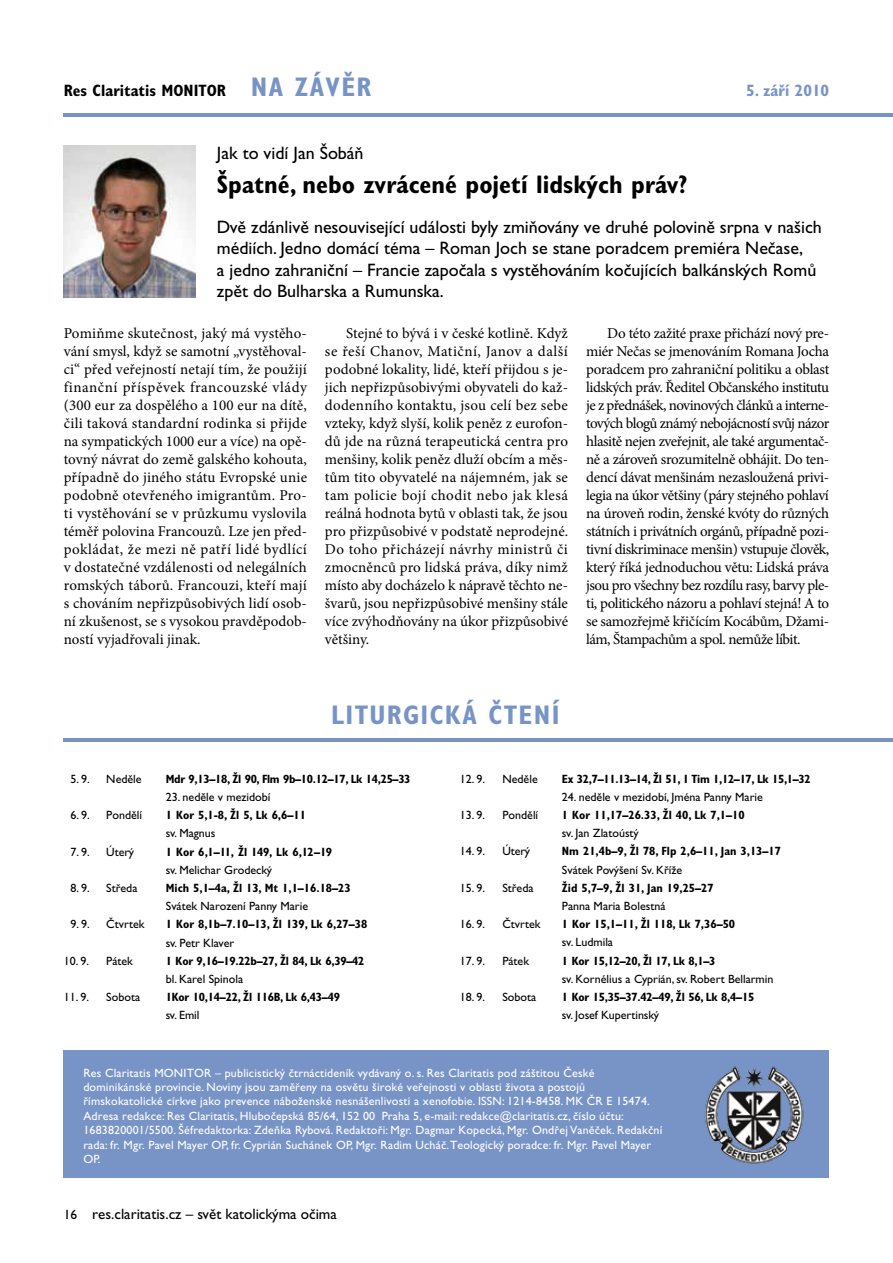
<style>
.page{position:relative;width:893px;height:1263px;background:#fff}
.page>*{position:absolute;margin:0;border:0;box-sizing:border-box;transform-origin:0 0}
.t1{font:700 condensed 27px "Gill Sans Std";color:#7894c7}
.t2{font:700 condensed 25.5px "Gill Sans Std";color:#000}
.t3{font:18px/21.6px "Gill Sans Std";color:#000}
.t4{font:700 condensed 16.5px "Gill Sans Std";color:#000}
.t5{font:700 condensed 16.5px "Gill Sans Std";color:#7894c7}
.t6{font:15px/18px "Minion Pro";letter-spacing:-.01em;color:#000;text-align:justify}
.t7{font:15px "Gill Sans Std";color:#000}
.t8{font:12px/14.4px "Gill Sans Std";letter-spacing:.015em;color:#fff}
.t9{font:12px "Gill Sans Std";color:#000}
.t10{font:700 condensed 12px "Gill Sans Std";letter-spacing:-.02em;color:#000}
.t11{font:700 condensed 12px "Gill Sans Std";color:#000}
.t12{font:700 condensed 12px "Gill Sans Std";letter-spacing:-.04em;color:#000}
.s1{font-size:13.5px}
</style>
<div class="page">
<img style="left:64px;top:146px;width:132px;height:151px">
<hr style="left:64px;top:113px;width:829px;height:4px;background:#7894c7">
<div style="left:64px;top:1050px;width:765px;height:128px;background:#7894c7"></div>
<hr style="left:64px;top:738px;width:829px;height:4px;background:#7894c7">
<img style="left:705px;top:1066px;width:99px;height:98px">
<h1 class="t1" style="left:251px;top:71px;width:118px">nazávěr</h1>
<p class="t4" style="left:64px;top:81px;width:164px">Res Claritatis MONITOR</p>
<p class="t5" style="left:746px;top:81px;width:84px">5. září 2010</p>
<p class="t3" style="left:217px;top:142px;width:148px">Jak to vidí Jan Šobáň</p>
<h2 class="t2" style="left:217px;top:169px;width:472px">Špatné, nebo zvrácené pojetí lidských práv?</h2>
<p class="t3" style="left:217px;top:216px;width:606px">Dvě zdánlivě nesouvisející události byly zmiňovány ve druhé polovině srpna v našich médiích. Jedno domácí téma – Roman Joch se stane poradcem premiéra Nečase,<br>a jedno zahraniční – Francie započala s vystěhováním kočujících balkánských Romů zpět do Bulharska a Rumunska.</p>
<p class="t6" style="left:64px;top:324px;width:245px">Pomiňme skutečnost, jaký má vystěho&shy;vání smysl, když se samotní „vystěhoval&shy;ci“ před veřejností netají tím, že použijí finanční příspěvek francouzské vlády (300 eur za dospělého a 100 eur na dítě, čili taková standardní rodinka si přijde na sympatických 1000 eur a více) na opě&shy;tovný návrat do země galského kohouta, případně do jiného státu Evropské unie podobně otevřeného imigrantům. Pro&shy;ti vystěhování se v průzkumu vyslovila téměř polovina Francouzů. Lze jen před&shy;pokládat, že mezi ně patří lidé bydlící v dostatečné vzdálenosti od nelegálních romských táborů. Francouzi, kteří mají s chováním nepřizpůsobivých lidí osob&shy;ní zkušenost, se s vysokou pravděpodob&shy;ností vyjadřovali jinak.</p>
<p class="t6" style="left:325px;top:324px;width:245px;text-indent:21px">Stejné to bývá i v české kotlině. Když se řeší Chanov, Matiční, Janov a další podobné lokality, lidé, kteří přijdou s je&shy;jich nepřizpůsobivými obyvateli do kaž&shy;dodenního kontaktu, jsou celí bez sebe vzteky, když slyší, kolik peněz z eurofon&shy;dů jde na různá terapeutická centra pro menšiny, kolik peněz dluží obcím a měs&shy;tům tito obyvatelé na nájemném, jak se tam policie bojí chodit nebo jak klesá reálná hodnota bytů v oblasti tak, že jsou pro přizpůsobivé v podstatě neprodejné.<br>Do toho přicházejí návrhy ministrů či zmocněnců pro lidská práva, díky nimž místo aby docházelo k nápravě těchto ne&shy;švarů, jsou nepřizpůsobivé menšiny stále více zvýhodňovány na úkor přizpůsobivé většiny.</p>
<p class="t6" style="left:586px;top:324px;width:245px;text-indent:21px">Do této zažité praxe přichází nový pre&shy;miér Nečas se jmenováním Romana Jocha poradcem pro zahraniční politiku a oblast lidských práv. Ředitel Občanského institutu je z přednášek, novinových článků a interne&shy;tových blogů známý nebojácností svůj názor hlasitě nejen zveřejnit, ale také argumentač&shy;ně a zároveň srozumitelně obhájit. Do ten&shy;dencí dávat menšinám nezasloužená privi&shy;legia na úkor většiny (páry stejného pohlaví na úroveň rodin, ženské kvóty do různých státních i privátních orgánů, případně pozi&shy;tivní diskriminace menšin) vstupuje člověk, který říká jednoduchou větu: Lidská práva jsou pro všechny bez rozdílu rasy, barvy ple&shy;ti, politického názoru a pohlaví stejná! A to se samozřejmě křičícím Kocábům, Džami&shy;lám, Štampachům a spol. nemůže líbit.</p>
<h1 class="t1" style="left:331px;top:699px;width:15px">Litur</h1>
<h1 class="t1" style="left:403px;top:699px;width:32px">gická</h1>
<h1 class="t1" style="left:488px;top:699px;width:72px">čtení</h1>
<p class="t9" style="left:70px;top:772px;width:21px">5. 9.</p>
<p class="t9" style="left:106px;top:772px;width:37px">Neděle</p>
<p class="t10" style="left:166px;top:771px;width:246px">Mdr 9,13–18, Žl 90, Flm 9b–10.12–17, Lk 14,25–33</p>
<p class="t9" style="left:166px;top:790px;width:106px">23. neděle v mezidobí</p>
<p class="t9" style="left:70px;top:808px;width:21px">6. 9.</p>
<p class="t9" style="left:106px;top:808px;width:37px">Pondělí</p>
<p class="t10" style="left:166px;top:808px;width:142px">1 Kor 5,1-8, Žl 5, Lk 6,6–11</p>
<p class="t9" style="left:166px;top:826px;width:51px">sv. Magnus</p>
<p class="t9" style="left:70px;top:844px;width:21px">7. 9.</p>
<p class="t9" style="left:106px;top:844px;width:29px">Úterý</p>
<p class="t12" style="left:166px;top:844px;width:168px">1 Kor 6,1–11, Žl 149, Lk 6,12–19</p>
<p class="t9" style="left:166px;top:863px;width:108px">sv. Melichar Grodecký</p>
<p class="t9" style="left:70px;top:881px;width:21px">8. 9.</p>
<p class="t9" style="left:106px;top:881px;width:33px">Středa</p>
<p class="t11" style="left:166px;top:881px;width:186px">Mich 5,1–4a, Žl 13, Mt 1,1–16.18–23</p>
<p class="t9" style="left:166px;top:899px;width:144px">Svátek Narození Panny Marie</p>
<p class="t9" style="left:70px;top:917px;width:21px">9. 9.</p>
<p class="t9" style="left:106px;top:917px;width:40px">Čtvrtek</p>
<p class="t11" style="left:166px;top:917px;width:203px">1 Kor 8,1b–7.10–13, Žl 139, Lk 6,27–38</p>
<p class="t9" style="left:166px;top:936px;width:70px">sv. Petr Klaver</p>
<p class="t9" style="left:64px;top:954px;width:27px">10. 9.</p>
<p class="t9" style="left:106px;top:954px;width:28px">Pátek</p>
<p class="t10" style="left:166px;top:953px;width:200px">1 Kor 9,16–19.22b–27, Žl 84, Lk 6,39–42</p>
<p class="t9" style="left:166px;top:972px;width:79px">bl. Karel Spinola</p>
<p class="t9" style="left:64px;top:990px;width:27px">11. 9.</p>
<p class="t9" style="left:106px;top:990px;width:35px">Sobota</p>
<p class="t10" style="left:166px;top:990px;width:176px">1Kor 10,14–22, Žl 116B, Lk 6,43–49</p>
<p class="t9" style="left:166px;top:1008px;width:35px">sv. Emil</p>
<p class="t9" style="left:460px;top:772px;width:27px">12. 9.</p>
<p class="t9" style="left:502px;top:772px;width:37px">Neděle</p>
<p class="t10" style="left:562px;top:771px;width:250px">Ex 32,7–11.13–14, Žl 51, 1 Tim 1,12–17, Lk 15,1–32</p>
<p class="t9" style="left:562px;top:790px;width:202px">24. neděle v mezidobí, Jména Panny Marie</p>
<p class="t9" style="left:460px;top:808px;width:27px">13. 9.</p>
<p class="t9" style="left:502px;top:808px;width:37px">Pondělí</p>
<p class="t11" style="left:562px;top:808px;width:184px">1 Kor 11,17–26.33, Žl 40, Lk 7,1–10</p>
<p class="t9" style="left:562px;top:826px;width:78px">sv. Jan Zlatoústý</p>
<p class="t9" style="left:460px;top:844px;width:27px">14. 9.</p>
<p class="t9" style="left:502px;top:844px;width:29px">Úterý</p>
<p class="t11" style="left:562px;top:844px;width:221px">Nm 21,4b–9, Žl 78, Flp 2,6–11, Jan 3,13–17</p>
<p class="t9" style="left:562px;top:863px;width:122px">Svátek Povýšení Sv. Kříže</p>
<p class="t9" style="left:460px;top:881px;width:27px">15. 9.</p>
<p class="t9" style="left:502px;top:881px;width:33px">Středa</p>
<p class="t11" style="left:562px;top:881px;width:153px">Žid 5,7–9, Žl 31, Jan 19,25–27</p>
<p class="t9" style="left:562px;top:899px;width:105px">Panna Maria Bolestná</p>
<p class="t9" style="left:460px;top:917px;width:27px">16. 9.</p>
<p class="t9" style="left:502px;top:917px;width:40px">Čtvrtek</p>
<p class="t11" style="left:562px;top:917px;width:175px">1 Kor 15,1–11, Žl 118, Lk 7,36–50</p>
<p class="t9" style="left:562px;top:935px;width:53px">sv. Ludmila</p>
<p class="t9" style="left:460px;top:954px;width:27px">17. 9.</p>
<p class="t9" style="left:502px;top:954px;width:28px">Pátek</p>
<p class="t10" style="left:562px;top:953px;width:155px">1 Kor 15,12–20, Žl 17, Lk 8,1–3</p>
<p class="t9" style="left:562px;top:972px;width:213px">sv. Kornélius a Cyprián, sv. Robert Bellarmin</p>
<p class="t9" style="left:460px;top:990px;width:27px">18. 9.</p>
<p class="t9" style="left:502px;top:990px;width:35px">Sobota</p>
<p class="t10" style="left:562px;top:990px;width:194px">1 Kor 15,35–37.42–49, Žl 56, Lk 8,4–15</p>
<p class="t9" style="left:562px;top:1008px;width:99px">sv. Josef Kupertinský</p>
<p class="t8" style="left:83px;top:1065px;width:581px">Res Claritatis MONITOR – publicistický čtrnáctideník vydávaný o. s. Res Claritatis pod záštitou České dominikánské provincie. Noviny jsou zaměřeny na osvětu široké veřejnosti v oblasti života a postojů římskokatolické církve jako prevence náboženské nesnášenlivosti a xenofobie. ISSN: 1214-8458. MK ČR E 15474.<br>Adresa redakce: Res Claritatis, Hlubočepská 85/64, 152 00 Praha 5, e-mail: redakce@claritatis.cz, číslo účtu:<br>1683820001/5500. Šéfredaktorka: Zdeňka Rybová. Redaktoři: Mgr. Dagmar Kopecká, Mgr. Ondřej Vaněček. Redakční rada: fr. Mgr. Pavel Mayer OP, fr. Cyprián Suchánek OP, Mgr. Radim Ucháč. Teologický poradce: fr. Mgr. Pavel Mayer OP.</p>
<p class="t7" style="left:64px;top:1206px;width:275px"><span class="s1">16</span> res.claritatis.cz – svět katolickýma očima</p>
</div>
